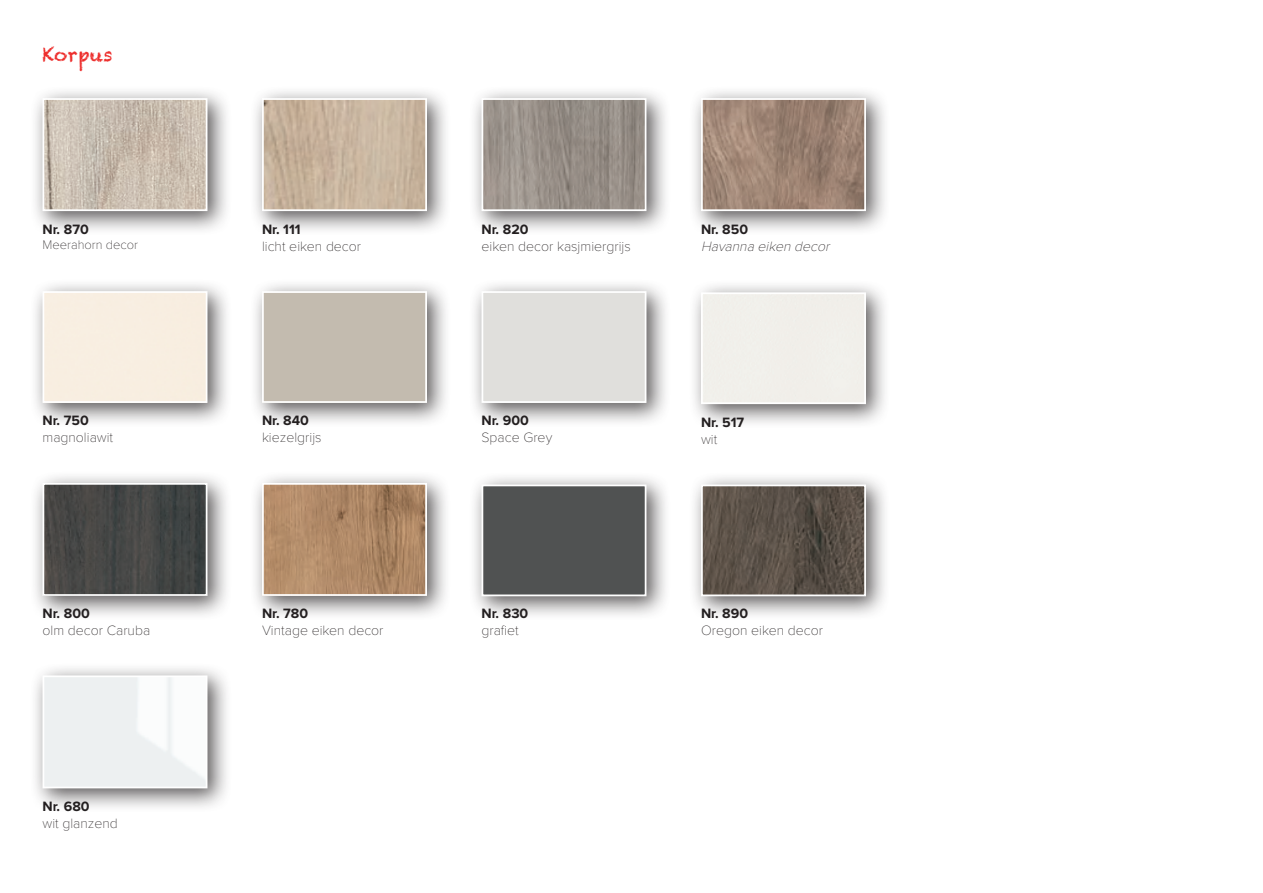
<style>
.page{position:relative;width:1263px;height:893px;background:#fff}
.page>*{position:absolute;margin:0;border:0;box-sizing:border-box;transform-origin:0 0}
.t1{font:18.6px "Chalkduster";letter-spacing:.01em;color:#ed2e2c}
.t2{font:100 14.1px "Proxima Nova T";color:#231f20}
.t3{font:700 14.1px "Proxima Nova";color:#231f20}
.t4{font:italic 100 14.1px "Proxima Nova T";color:#231f20}
.t5{font:100 12.9px "Proxima Nova T";color:#231f20}
</style>
<div class="page">
<div style="left:688px;top:280px;width:202px;height:149px;background:#231f20;opacity:.75"></div>
<div style="left:704px;top:295px;width:159px;height:106px;background:#f1efea"></div>
<div style="left:701px;top:292px;width:165px;height:112px;border:2px solid #fff"></div>
<div style="left:250px;top:86px;width:201px;height:150px;background:#231f20;opacity:.75"></div>
<img style="left:265px;top:101px;width:159px;height:107px">
<div style="left:262px;top:98px;width:165px;height:113px;border:2px solid #fff"></div>
<div style="left:30px;top:86px;width:202px;height:150px;background:#231f20;opacity:.75"></div>
<img style="left:46px;top:101px;width:158px;height:107px">
<div style="left:43px;top:98px;width:164px;height:113px;border:2px solid #fff"></div>
<div style="left:688px;top:86px;width:202px;height:150px;background:#231f20;opacity:.75"></div>
<img style="left:704px;top:101px;width:159px;height:107px">
<div style="left:701px;top:98px;width:165px;height:113px;border:2px solid #fff"></div>
<div style="left:469px;top:86px;width:202px;height:150px;background:#231f20;opacity:.75"></div>
<img style="left:484px;top:101px;width:159px;height:107px">
<div style="left:481px;top:98px;width:165px;height:113px;border:2px solid #fff"></div>
<div style="left:30px;top:470px;width:202px;height:151px;background:#231f20;opacity:.75"></div>
<img style="left:46px;top:486px;width:158px;height:107px">
<div style="left:43px;top:483px;width:164px;height:113px;border:2px solid #fff"></div>
<div style="left:250px;top:470px;width:201px;height:151px;background:#231f20;opacity:.75"></div>
<img style="left:265px;top:486px;width:159px;height:107px">
<div style="left:262px;top:483px;width:165px;height:113px;border:2px solid #fff"></div>
<div style="left:469px;top:472px;width:202px;height:149px;background:#231f20;opacity:.75"></div>
<div style="left:484px;top:488px;width:159px;height:105px;background:#505252"></div>
<div style="left:481px;top:485px;width:165px;height:111px;border:2px solid #fff"></div>
<div style="left:688px;top:472px;width:202px;height:149px;background:#231f20;opacity:.75"></div>
<img style="left:704px;top:488px;width:159px;height:105px">
<div style="left:701px;top:485px;width:165px;height:111px;border:2px solid #fff"></div>
<div style="left:250px;top:279px;width:201px;height:149px;background:#231f20;opacity:.75"></div>
<div style="left:265px;top:294px;width:159px;height:106px;background:#c3bbaf"></div>
<div style="left:262px;top:291px;width:165px;height:112px;border:2px solid #fff"></div>
<div style="left:30px;top:279px;width:202px;height:149px;background:#231f20;opacity:.75"></div>
<div style="left:46px;top:294px;width:158px;height:106px;background:#f8eee1"></div>
<div style="left:43px;top:291px;width:164px;height:112px;border:2px solid #fff"></div>
<div style="left:469px;top:279px;width:202px;height:149px;background:#231f20;opacity:.75"></div>
<div style="left:484px;top:294px;width:159px;height:106px;background:#e0dfdc"></div>
<div style="left:481px;top:291px;width:165px;height:112px;border:2px solid #fff"></div>
<div style="left:30px;top:663px;width:202px;height:150px;background:#231f20;opacity:.75"></div>
<img style="left:46px;top:678px;width:158px;height:107px">
<div style="left:43px;top:675px;width:164px;height:113px;border:2px solid #fff"></div>
<h1 class="t1" style="left:43px;top:43px;width:71px">Korpus</h1>
<p class="t3" style="left:43px;top:218px;width:48px">Nr. 870</p>
<p class="t5" style="left:43px;top:235px;width:97px">Meerahorn decor</p>
<p class="t3" style="left:43px;top:410px;width:48px">Nr. 750</p>
<p class="t2" style="left:43px;top:427px;width:72px">magnoliawit</p>
<p class="t3" style="left:43px;top:603px;width:49px">Nr. 800</p>
<p class="t2" style="left:43px;top:620px;width:109px">olm decor Caruba</p>
<p class="t3" style="left:43px;top:796px;width:49px">Nr. 680</p>
<p class="t2" style="left:43px;top:813px;width:77px">wit glanzend</p>
<p class="t3" style="left:262px;top:218px;width:40px">Nr. 111</p>
<p class="t2" style="left:262px;top:235px;width:101px">licht eiken decor</p>
<p class="t3" style="left:481px;top:218px;width:48px">Nr. 820</p>
<p class="t2" style="left:481px;top:235px;width:151px">eiken decor kasjmiergrijs</p>
<p class="t3" style="left:701px;top:218px;width:49px">Nr. 850</p>
<p class="t4" style="left:701px;top:235px;width:134px">Havannaeikendecor</p>
<p class="t3" style="left:262px;top:410px;width:48px">Nr. 840</p>
<p class="t2" style="left:262px;top:427px;width:61px">kiezelgrijs</p>
<p class="t3" style="left:481px;top:410px;width:49px">Nr. 900</p>
<p class="t2" style="left:481px;top:427px;width:72px">Space Grey</p>
<p class="t3" style="left:701px;top:411px;width:45px">Nr. 517</p>
<p class="t2" style="left:701px;top:428px;width:18px">wit</p>
<p class="t3" style="left:262px;top:603px;width:48px">Nr. 780</p>
<p class="t2" style="left:262px;top:620px;width:123px">Vintage eiken decor</p>
<p class="t3" style="left:481px;top:603px;width:48px">Nr. 830</p>
<p class="t2" style="left:481px;top:620px;width:39px">grafiet</p>
<p class="t3" style="left:701px;top:603px;width:49px">Nr. 890</p>
<p class="t2" style="left:701px;top:620px;width:123px">Oregon eiken decor</p>
</div>
